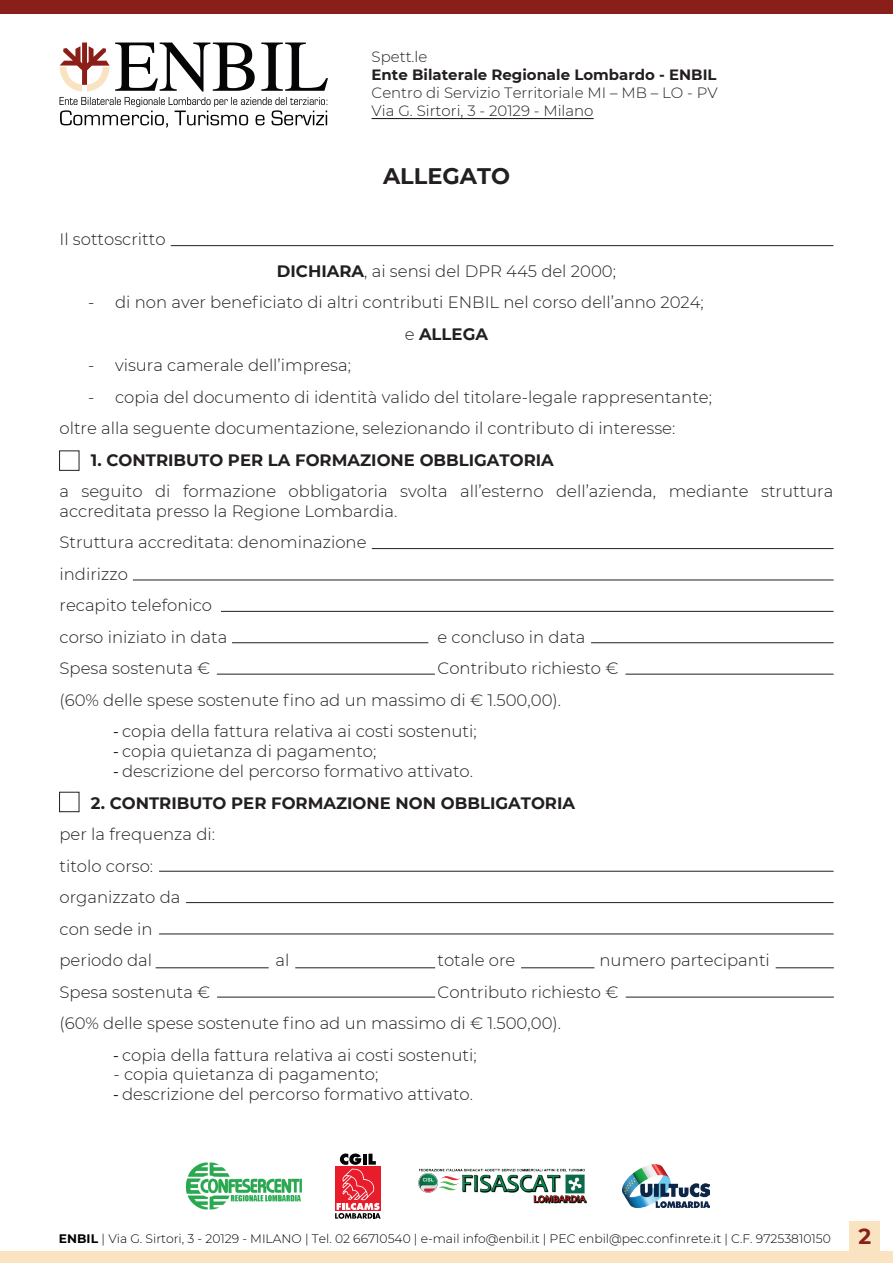
<style>
.page{position:relative;width:893px;height:1263px;background:#fff}
.page>*{position:absolute;margin:0;border:0;box-sizing:border-box;transform-origin:0 0}
.t1{font:700 22.5px "Montserrat";color:#231f20}
.t2{font:700 21.6px "Montserrat";color:#8a1f19}
.t3{font:300 16.5px/31.5px "Montserrat";color:#231f20}
.t4{font:700 16.5px "Montserrat";color:#231f20}
.t5{font:300 15px/18px "Montserrat";color:#231f20}
.t6{font:700 15px "Montserrat";color:#231f20}
.t7{font:300 12.3px "Montserrat";color:#000001}
.s1{font-weight:700}
.s2{font-family:"Myriad Pro";font-weight:400}
</style>
<div class="page">
<div style="left:0;top:0;width:893px;height:13px;background:#8a1f19"></div>
<div style="left:0;top:1251px;width:893px;height:12px;background:#f9e3c1"></div>
<div style="left:59px;top:792px;width:20px;height:20px;border:1px solid #231f20"></div>
<div style="left:59px;top:450px;width:20px;height:21px;border:1px solid #231f20"></div>
<hr style="left:171px;top:245px;width:662px;height:1px;background:#231f20">
<hr style="left:372px;top:548px;width:462px;height:1px;background:#231f20">
<hr style="left:159px;top:871px;width:675px;height:1px;background:#231f20">
<hr style="left:186px;top:902px;width:648px;height:1px;background:#231f20">
<hr style="left:159px;top:934px;width:675px;height:1px;background:#231f20">
<hr style="left:133px;top:580px;width:701px;height:1px;background:#231f20">
<hr style="left:221px;top:611px;width:613px;height:1px;background:#231f20">
<hr style="left:232px;top:642px;width:196px;height:1px;background:#231f20">
<hr style="left:591px;top:642px;width:243px;height:1px;background:#231f20">
<hr style="left:217px;top:674px;width:218px;height:1px;background:#231f20">
<hr style="left:625px;top:674px;width:209px;height:1px;background:#231f20">
<svg style="left:59px;top:43px;width:269px;height:84px"></svg>
<svg style="left:335px;top:1153px;width:46px;height:66px"></svg>
<img style="left:622px;top:1165px;width:87px;height:42px">
<img style="left:418px;top:1168px;width:169px;height:37px">
<img style="left:187px;top:1162px;width:116px;height:48px">
<hr style="left:372px;top:118px;width:222px;height:1px;background:#231f20">
<hr style="left:156px;top:967px;width:113px;height:1px;background:#231f20">
<hr style="left:295px;top:967px;width:140px;height:1px;background:#231f20">
<hr style="left:521px;top:967px;width:73px;height:1px;background:#231f20">
<hr style="left:776px;top:967px;width:58px;height:1px;background:#231f20">
<hr style="left:217px;top:997px;width:218px;height:1px;background:#231f20">
<hr style="left:626px;top:997px;width:208px;height:1px;background:#231f20">
<div style="left:850px;top:1221px;width:30px;height:30px;background:#f9e3c1"></div>
<p class="t5" style="left:372px;top:47px;width:57px">Spett.le</p>
<p class="t6" style="left:372px;top:64px;width:346px">Ente Bilaterale Regionale Lombardo - ENBIL</p>
<p class="t5" style="left:372px;top:83px;width:348px">Centro di Servizio Territoriale MI – MB – LO - PV<br>Via G. Sirtori, 3 - 20129 - Milano</p>
<p class="t3" style="left:60px;top:223px;width:108px">Il sottoscritto</p>
<h1 class="t1" style="left:383px;top:159px;width:128px">ALLEGATO</h1>
<p class="t3" style="left:277px;top:254px;width:341px"><span class="s1">DICHIARA</span>, ai sensi del DPR 445 del 2000;</p>
<p class="t3" style="left:405px;top:286px;width:300px;text-indent:-317px">- di non aver beneficiato di altri contributi ENBIL nel corso dell’anno 2024; e <span class="s1">ALLEGA</span></p>
<p class="t3" style="left:88px;top:349px;width:265px">- visura camerale dell’impresa;</p>
<p class="t3" style="left:60px;top:380px;width:654px;text-indent:29px">- copia del documento di identità valido del titolare-legale rappresentante; oltre alla seguente documentazione, selezionando il contributo di interesse:</p>
<p class="t4" style="left:91px;top:448px;width:464px">1. CONTRIBUTO PER LA FORMAZIONE OBBLIGATORIA</p>
<p class="t3" style="left:60px;top:481px;width:775px;line-height:19.8px">a seguito di formazione obbligatoria svolta all’esterno dell’azienda, mediante struttura accreditata presso la Regione Lombardia.</p>
<p class="t3" style="left:60px;top:526px;width:309px">Struttura accreditata: denominazione indirizzo<br>recapito telefonico<br>corso iniziato in data</p>
<p class="t3" style="left:438px;top:621px;width:150px">e concluso in data</p>
<p class="t3" style="left:60px;top:652px;width:561px;text-indent:378px">Contributo richiesto € (60% delle spese sostenute fino ad un massimo di € 1.500,00).</p>
<p class="t3" style="left:114px;top:715px;width:365px"><span class="s2">-</span> copia della fattura relativa ai costi sostenuti;</p>
<p class="t3" style="left:114px;top:735px;width:264px"><span class="s2">-</span> copia quietanza di pagamento;</p>
<p class="t3" style="left:114px;top:755px;width:361px"><span class="s2">-</span> descrizione del percorso formativo attivato.</p>
<p class="t4" style="left:91px;top:791px;width:486px">2. CONTRIBUTO PER FORMAZIONE NON OBBLIGATORIA</p>
<p class="t3" style="left:60px;top:818px;width:157px">per la frequenza di: titolo corso: organizzato da<br>con sede in periodo dal</p>
<p class="t3" style="left:60px;top:652px;width:152px">Spesa sostenuta €</p>
<p class="t3" style="left:276px;top:944px;width:15px">al</p>
<p class="t3" style="left:438px;top:944px;width:79px">totale ore</p>
<p class="t3" style="left:600px;top:944px;width:172px">numero partecipanti</p>
<p class="t3" style="left:60px;top:975px;width:561px;text-indent:378px">Contributo richiesto € (60% delle spese sostenute fino ad un massimo di € 1.500,00).</p>
<p class="t3" style="left:114px;top:1038px;width:365px"><span class="s2">-</span> copia della fattura relativa ai costi sostenuti;</p>
<p class="t3" style="left:114px;top:1058px;width:266px">- copia quietanza di pagamento;</p>
<p class="t3" style="left:114px;top:1078px;width:361px"><span class="s2">-</span> descrizione del percorso formativo attivato.</p>
<p class="t3" style="left:60px;top:975px;width:152px">Spesa sostenuta €</p>
<p class="t7" style="left:59px;top:1230px;width:773px"><span class="s1">ENBIL</span> | Via G. Sirtori, 3 - 20129 - MILANO | Tel. 02 66710540 | e-mail info@enbil.it | PEC enbil@pec.confinrete.it | C.F. 97253810150</p>
<h2 class="t2" style="left:859px;top:1221px;width:14px">2</h2>
</div>
